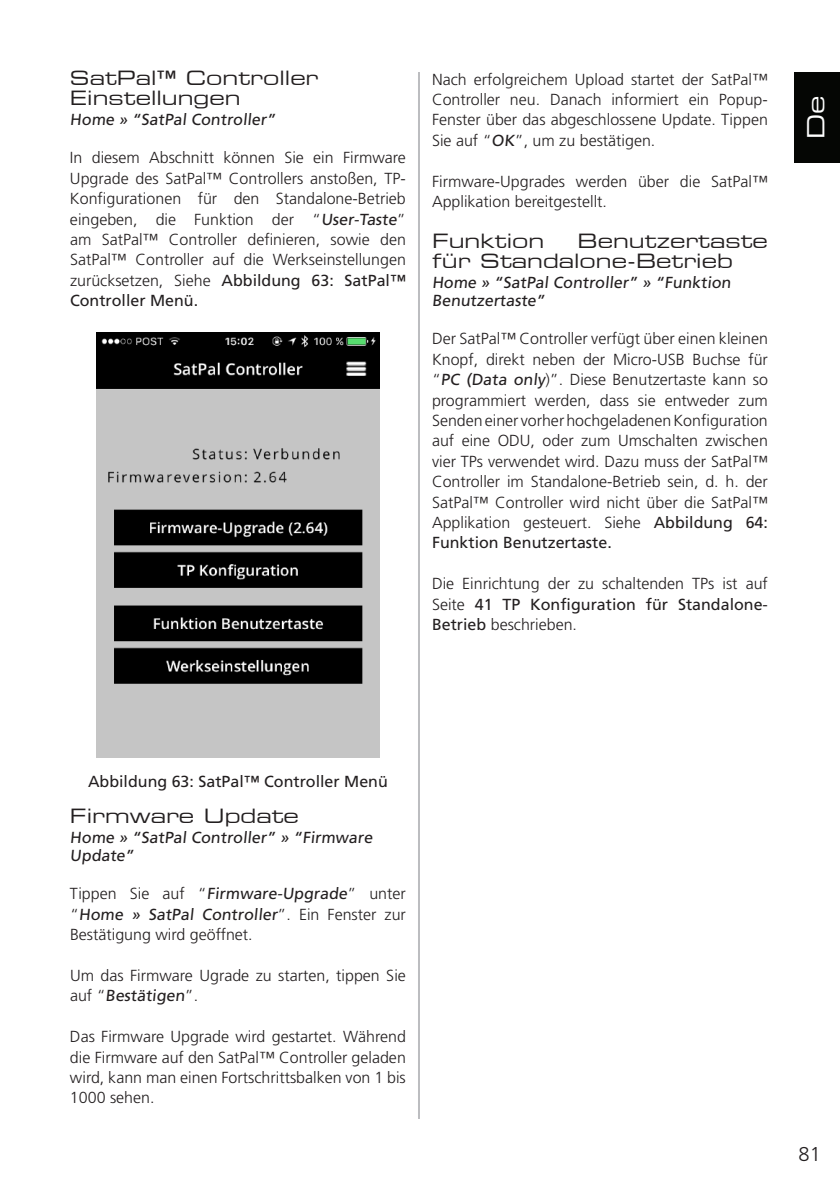
<style>
.page{position:relative;width:840px;height:1191px;background:#fff}
.page>*{position:absolute;margin:0;border:0;box-sizing:border-box;transform-origin:0 0}
.t1{font:24px "Eurostile Extended Two";color:#fff}
.t2{font:20px/20.4px "Eurostile Extended Two";color:#231f20}
.t3{font:300 20px "Frutiger";color:#231f20}
.t4{font:300 16px/20.4px "Frutiger";color:#231f20;text-align:justify}
.t5{font:16px/18px "Frutiger";color:#231f20}
.s1{font-weight:400}
</style>
<div class="page">
<hr style="left:418px;top:72px;width:2px;height:1047px;background:#bcbdc0">
<div style="left:793px;top:72px;width:46px;height:90px;background:#050604"></div>
<img style="left:96px;top:332px;width:283px;height:425px">
<p class="t2" style="left:70px;top:67px;width:250px">SatPal™ Controller<br>Einstellungen</p>
<p class="t5" style="left:70px;top:110px;width:209px">Home » “SatPal Controller”</p>
<p class="t4" style="left:70px;top:148px;width:337px">In diesem Abschnitt können Sie ein Firmware Upgrade des SatPal™ Controllers anstoßen, TP-Konfigurationen für den Standalone-Betrieb eingeben, die Funktion der “<span class="s1">User-Taste</span>” am SatPal™ Controller definieren, sowie den SatPal™ Controller auf die Werkseinstellungen zurücksetzen, Siehe <span class="s1">Abbildung 63: SatPal™ Controller Menü.</span></p>
<p class="t4" style="left:432px;top:69px;width:337px">Nach erfolgreichem Upload startet der SatPal™ Controller neu. Danach informiert ein Popup-Fenster über das abgeschlossene Update. Tippen Sie auf “<span class="s1">OK</span>”, um zu bestätigen.</p>
<p class="t4" style="left:432px;top:171px;width:337px">Firmware-Upgrades werden über die SatPal™<br>Applikation bereitgestellt.</p>
<p class="t2" style="left:432px;top:230px;width:114px">Funktion</p>
<p class="t2" style="left:432px;top:230px;width:337px;text-indent:145px">Benutzertaste für Standalone-Betrieb</p>
<p class="t5" style="left:432px;top:273px;width:302px">Home » “SatPal Controller” » “Funktion<br>Benutzertaste”</p>
<p class="t4" style="left:432px;top:328px;width:337px">Der SatPal™ Controller verfügt über einen kleinen Knopf, direkt neben der Micro-USB Buchse für “<span class="s1">PC (Data only</span>)”. Diese Benutzertaste kann so programmiert werden, dass sie entweder zum Senden einer vorher hochgeladenen Konfiguration auf eine ODU, oder zum Umschalten zwischen vier TPs verwendet wird. Dazu muss der SatPal™ Controller im Standalone-Betrieb sein, d. h. der SatPal™ Controller wird nicht über die SatPal™ Applikation gesteuert. Siehe <span class="s1">Abbildung 64:<br>Funktion Benutzertaste.</span></p>
<p class="t4" style="left:432px;top:573px;width:337px">Die Einrichtung der zu schaltenden TPs ist auf Seite <span class="s1">41 TP Konfiguration für Standalone-Betrieb</span> beschrieben.</p>
<h1 class="t1" style="left:798px;top:139px;width:45px;rotate:-90deg">De</h1>
<p class="t5" style="left:88px;top:772px;width:301px">Abbildung 63: SatPal™ Controller Menü</p>
<p class="t2" style="left:70px;top:805px;width:230px">Firmware Update</p>
<p class="t5" style="left:70px;top:828px;width:306px">Home » “SatPal Controller” » “Firmware<br>Update”</p>
<p class="t4" style="left:70px;top:883px;width:337px">Tippen Sie auf “<span class="s1">Firmware-Upgrade</span>” unter “<span class="s1">Home » SatPal Controller</span>”. Ein Fenster zur Bestätigung wird geöffnet.</p>
<p class="t4" style="left:70px;top:965px;width:337px">Um das Firmware Ugrade zu starten, tippen Sie auf “<span class="s1">Bestätigen</span>”.</p>
<p class="t4" style="left:70px;top:1026px;width:337px">Das Firmware Upgrade wird gestartet. Während die Firmware auf den SatPal™ Controller geladen wird, kann man einen Fortschrittsbalken von 1 bis 1000 sehen.</p>
<p class="t3" style="left:798px;top:1143px;width:24px">81</p>
</div>
